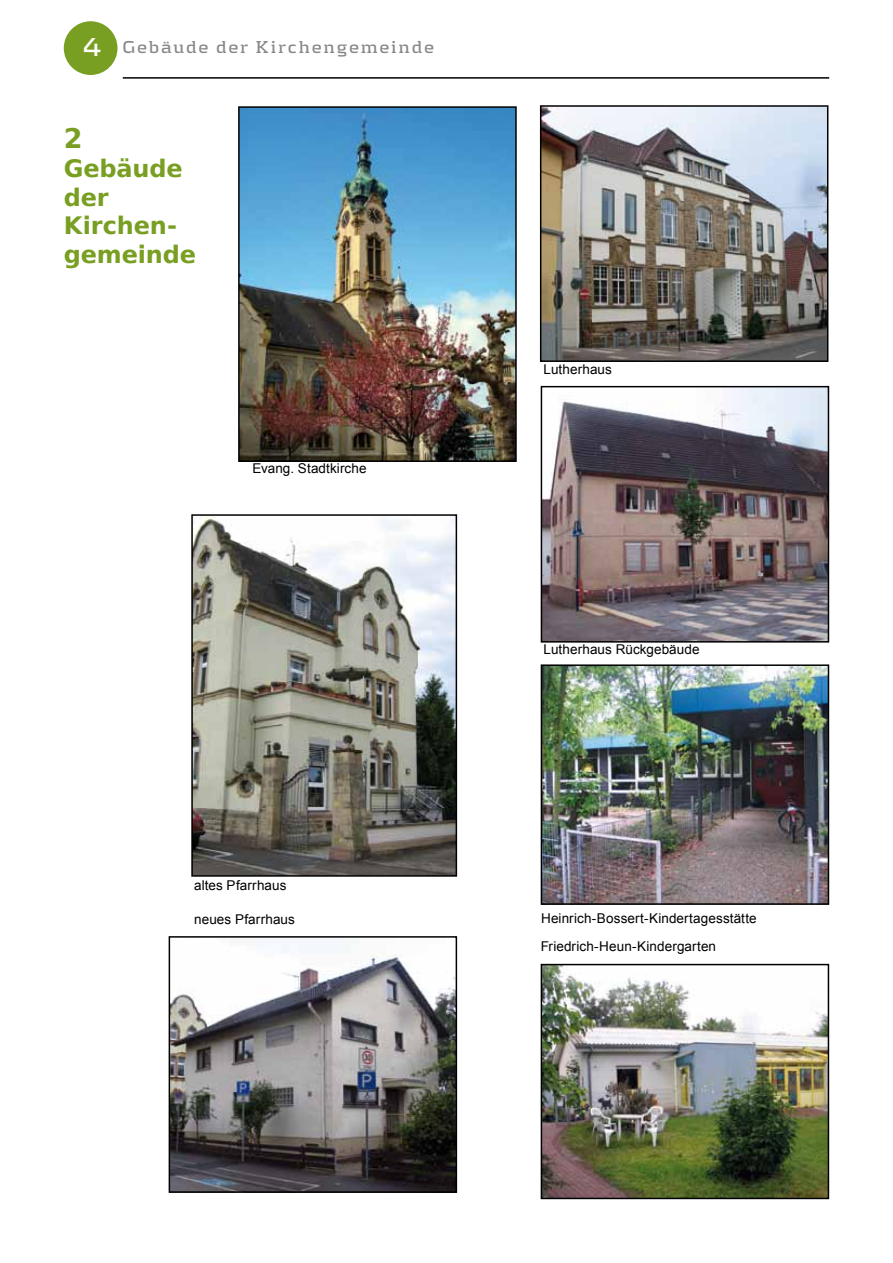
<style>
.page{position:relative;width:893px;height:1263px;background:#fff}
.page>*{position:absolute;margin:0;border:0;box-sizing:border-box;transform-origin:0 0}
.t1{font:700 27px "Bitstream Vera Sans";color:#789f21}
.t2{font:700 24px/28.8px "Bitstream Vera Sans";letter-spacing:-.005em;color:#789f21}
.t3{font:700 18px "Kontrapunkt";letter-spacing:.095em;color:#87888a}
.t4{font:13.5px "Arial";letter-spacing:.005em;color:#000}
.s1{font-size:27px;color:#fff}
</style>
<div class="page">
<hr style="left:123px;top:77px;width:706px;height:2px;background:#000">
<div style="left:64px;top:21px;width:53px;height:54px;background:#789f21;border-radius:50%"></div>
<img style="left:241px;top:109px;width:273px;height:350px">
<div style="left:238px;top:106px;width:279px;height:356px;border:2px solid #000"></div>
<img style="left:544px;top:667px;width:282px;height:235px">
<div style="left:541px;top:664px;width:288px;height:241px;border:2px solid #000"></div>
<img style="left:544px;top:967px;width:282px;height:229px">
<div style="left:541px;top:964px;width:288px;height:235px;border:2px solid #000"></div>
<img style="left:543px;top:108px;width:282px;height:251px">
<div style="left:540px;top:105px;width:288px;height:257px;border:2px solid #000"></div>
<img style="left:172px;top:939px;width:282px;height:251px">
<div style="left:169px;top:936px;width:288px;height:257px;border:2px solid #000"></div>
<img style="left:544px;top:389px;width:282px;height:251px">
<div style="left:541px;top:386px;width:288px;height:257px;border:2px solid #000"></div>
<img style="left:194px;top:517px;width:260px;height:357px">
<div style="left:191px;top:514px;width:266px;height:363px;border:2px solid #000"></div>
<h3 class="t3" style="left:83px;top:36px;width:353px"><span class="s1">4</span> Gebäude der Kirchengemeinde</h3>
<h1 class="t1" style="left:64px;top:123px;width:20px">2</h1>
<h2 class="t2" style="left:64px;top:154px;width:134px">Gebäude der<br>Kirchen&shy;gemeinde</h2>
<p class="t4" style="left:252px;top:459px;width:116px">Evang. Stadtkirche</p>
<p class="t4" style="left:194px;top:876px;width:94px">altes Pfarrhaus</p>
<p class="t4" style="left:194px;top:910px;width:102px">neues Pfarrhaus</p>
<p class="t4" style="left:544px;top:360px;width:70px">Lutherhaus</p>
<p class="t4" style="left:544px;top:641px;width:157px">Lutherhaus Rückgebäude</p>
<p class="t4" style="left:541px;top:910px;width:217px">Heinrich-Bossert-Kindertagesstätte</p>
<p class="t4" style="left:541px;top:937px;width:177px">Friedrich-Heun-Kindergarten</p>
</div>
